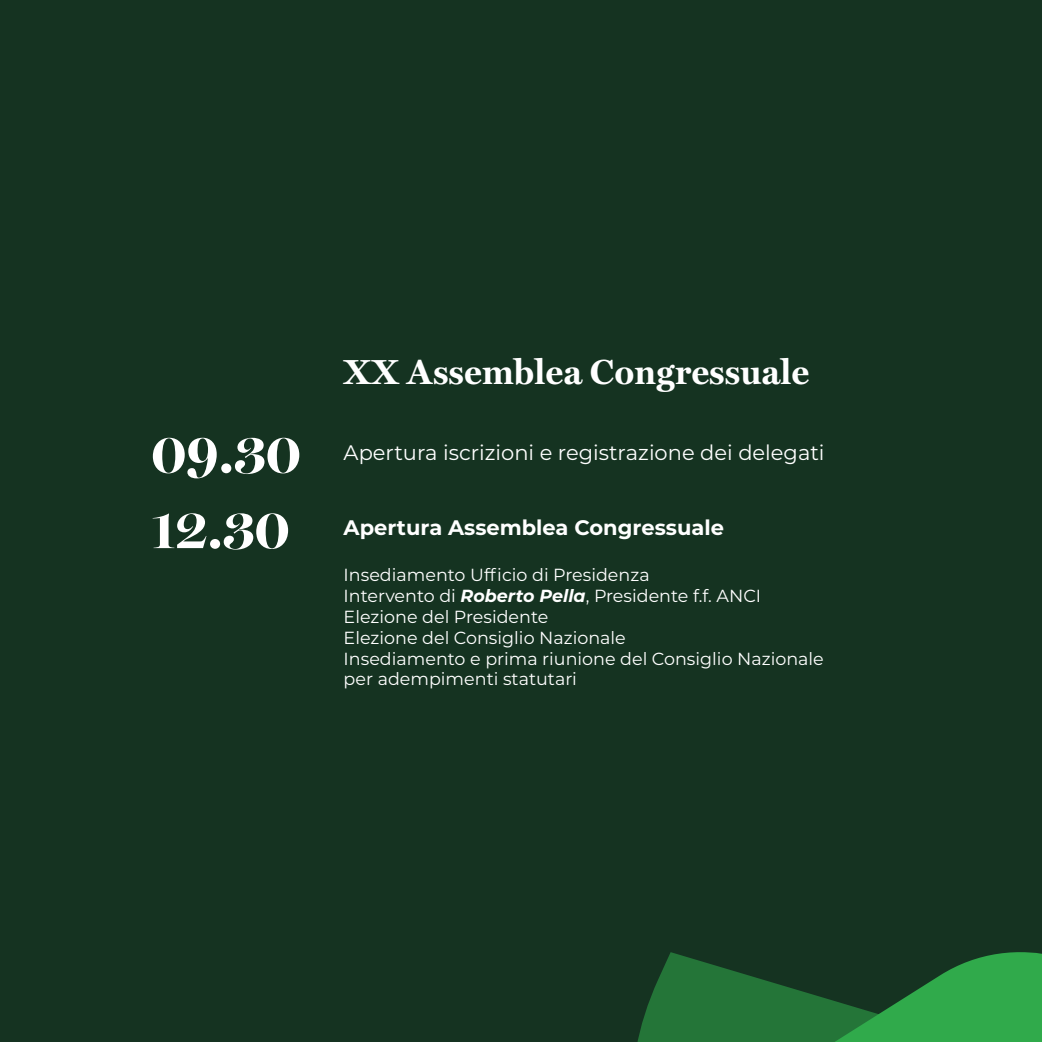
<style>
.page{position:relative;width:1042px;height:1042px;background:#153321}
.page>*{position:absolute;margin:0;border:0;box-sizing:border-box;transform-origin:0 0}
.t1{font:700 56px/75.6px "Miller Banner";color:#fff}
.t2{font:700 35px "Miller Text";color:#fff}
.t3{font:21px "Montserrat";color:#fff}
.t4{font:700 21px "Montserrat";color:#fff}
.t5{font:17.5px/21px "Montserrat";color:#fff}
.s1{font-weight:700;font-style:italic}
</style>
<div class="page">
<svg style="left:637px;top:952px;width:405px;height:90px"></svg>
<h1 class="t1" style="left:151px;top:415px;width:151px">09.30<br>12.30</h1>
<h2 class="t2" style="left:344px;top:344px;width:467px">XX Assemblea Congressuale</h2>
<p class="t3" style="left:344px;top:438px;width:482px">Apertura iscrizioni e registrazione dei delegati</p>
<p class="t4" style="left:344px;top:513px;width:382px">Apertura Assemblea Congressuale</p>
<p class="t5" style="left:344px;top:564px;width:482px">Insediamento Ufficio di Presidenza<br>Intervento di <span class="s1">Roberto Pella</span>, Presidente f.f. ANCI Elezione del Presidente<br>Elezione del Consiglio Nazionale<br>Insediamento e prima riunione del Consiglio Nazionale</p>
<p class="t5" style="left:344px;top:667px;width:235px">per adempimenti statutari</p>
</div>
